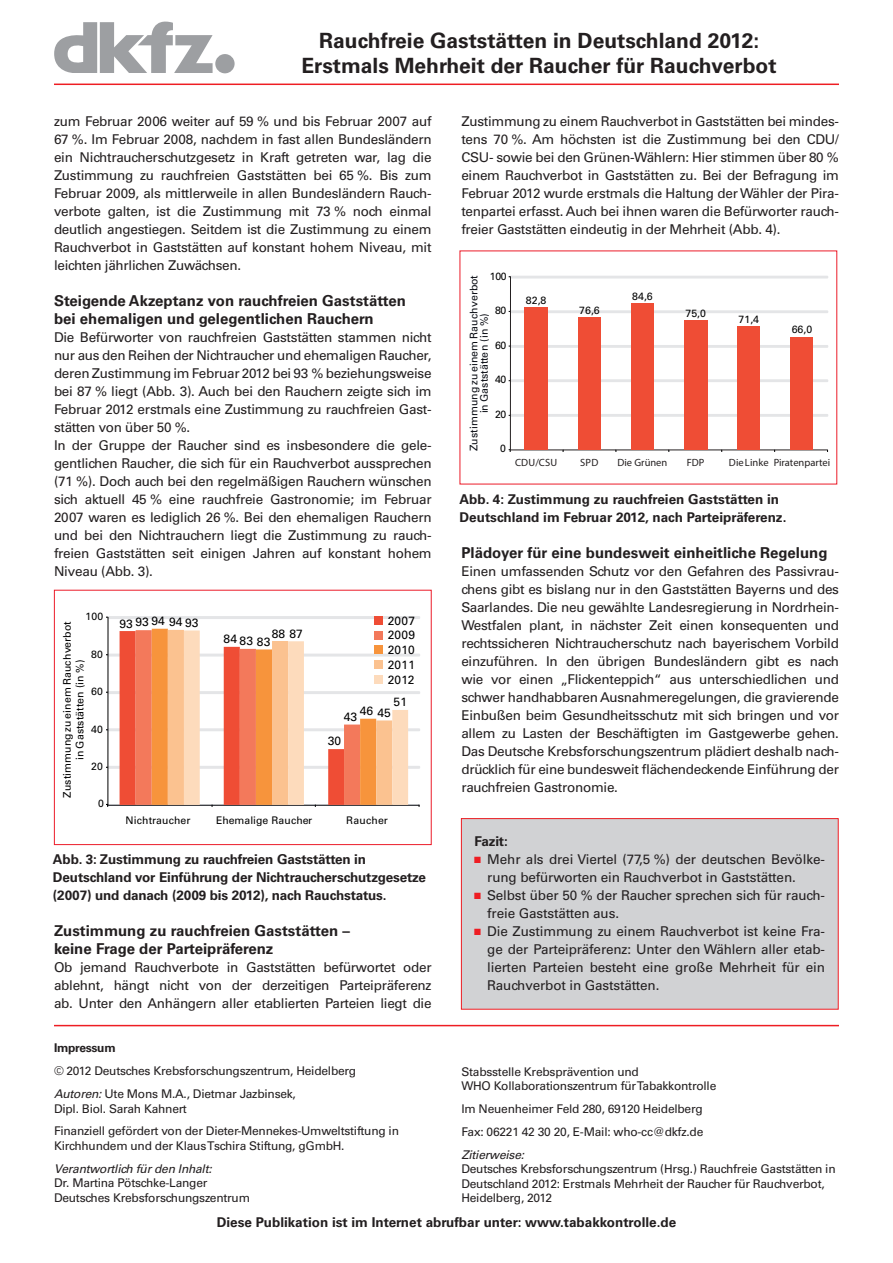
<style>
.page{position:relative;width:893px;height:1263px;background:#fff}
.page>*{position:absolute;margin:0;border:0;box-sizing:border-box;transform-origin:0 0}
.t1{font:700 21px/25.2px "Univers LTCE";color:#231f20;text-align:center}
.t2{font:700 15px/18px "Univers LTCE";color:#231f20}
.t3{font:13.5px/18px "Univers LTCE";letter-spacing:-.02em;color:#231f20;text-align:justify}
.t4{font:700 13.5px/18px "Univers LTCE";letter-spacing:-.01em;color:#231f20}
.t5{font:12px/14.4px "Univers LTCE";letter-spacing:-.02em;color:#231f20}
.t6{font:12px/14.9px "Univers LTCE";letter-spacing:.02em;color:#000001;text-align:justify}
.t7{font:italic 12px "Univers LTCE";letter-spacing:-.02em;color:#231f20}
.t8{font:700 12px "Univers LTCE";letter-spacing:-.02em;color:#231f20}
.t9{font:10.5px/12.6px "Univers LTCE";letter-spacing:.015em;color:#000001;text-align:center}
.t10{font:10.5px/10.5px "Univers LTCE";letter-spacing:.02em;color:#0a0d14;text-align:center}
.t11{font:10.5px "Myriad Pro";color:#231f20}
.t12{font:10.5px "Myriad Pro";letter-spacing:.02em;color:#231f20}
.s1{font-style:italic}
.s2{font-family:"Arial Narrow";color:#ee1d23}
</style>
<div class="page">
<hr style="left:54px;top:84px;width:785px;height:1px;background:#ee1d23">
<hr style="left:54px;top:1025px;width:785px;height:1px;background:#ee1d23">
<div style="left:215px;top:54px;width:20px;height:19px;background:#9d9fa2;border-radius:50%"></div>
<svg style="left:54px;top:21px;width:159px;height:52px"></svg>
<div style="left:461px;top:819px;width:377px;height:190px;background:#d1d2d4"></div>
<div style="left:461px;top:818px;width:378px;height:191px;border:1px solid #ee1d23"></div>
<div style="left:107px;top:616px;width:313px;height:3px;border:2px solid #e4e5e7"></div>
<hr style="left:108px;top:617px;width:1px;height:188px;background:#000001">
<svg style="left:106px;top:629px;width:314px;height:178px"></svg>
<div style="left:375px;top:617px;width:8px;height:8px;background:#ef4d35"></div>
<div style="left:54px;top:590px;width:378px;height:255px;border:1px solid #ec1c29"></div>
<div style="left:510px;top:276px;width:318px;height:2px;border:2px solid #e4e5e7"></div>
<div style="left:510px;top:310px;width:318px;height:3px;border:2px solid #e4e5e7"></div>
<div style="left:510px;top:345px;width:318px;height:3px;border:2px solid #e4e5e7"></div>
<div style="left:510px;top:379px;width:318px;height:3px;border:2px solid #e4e5e7"></div>
<div style="left:510px;top:414px;width:318px;height:3px;border:2px solid #e4e5e7"></div>
<hr style="left:510px;top:449px;width:317px;height:1px;background:#231f20">
<div style="left:524px;top:307px;width:24px;height:143px;background:#ef4d35"></div>
<div style="left:578px;top:317px;width:23px;height:133px;background:#ef4d35"></div>
<div style="left:631px;top:304px;width:23px;height:146px;background:#ef4d35"></div>
<div style="left:684px;top:320px;width:23px;height:130px;background:#ef4d35"></div>
<div style="left:737px;top:327px;width:23px;height:123px;background:#ef4d35"></div>
<div style="left:790px;top:338px;width:23px;height:112px;background:#ef4d35"></div>
<svg style="left:508px;top:276px;width:3px;height:176px"></svg>
<h1 class="t1" style="left:301px;top:29px;width:477px">Rauchfreie Gaststätten in Deutschland 2012:<br>Erstmals Mehrheit der Raucher für Rauchverbot</h1>
<p class="t3" style="left:54px;top:113px;width:379px">zum Februar 2006 weiter auf 59 % und bis Februar 2007 auf 67 %. Im Februar 2008, nachdem in fast allen Bundesländern ein Nichtraucherschutzgesetz in Kraft getreten war, lag die Zustimmung zu rauchfreien Gaststätten bei 65 %. Bis zum Februar 2009, als mittlerweile in allen Bundesländern Rauch&shy;verbote galten, ist die Zustimmung mit 73 % noch einmal deutlich angestiegen. Seitdem ist die Zustimmung zu einem Rauchverbot in Gaststätten auf konstant hohem Niveau, mit leichten jährlichen Zuwächsen.</p>
<p class="t2" style="left:54px;top:292px;width:353px">Steigende Akzeptanz von rauchfreien Gaststätten bei ehemaligen und gelegentlichen Rauchern</p>
<p class="t3" style="left:54px;top:329px;width:379px;text-align:left">Die Befürworter von rauchfreien Gaststätten stammen nicht nur aus den Reihen der Nichtraucher und ehemaligen Raucher, deren Zustimmung im Februar 2012 bei 93 % beziehungsweise bei 87 % liegt (Abb. 3). Auch bei den Rauchern zeigte sich im Februar 2012 erstmals eine Zustimmung zu rauchfreien Gast&shy;stätten von über 50 %.<br>In der Gruppe der Raucher sind es insbesondere die gele&shy;gentlichen Raucher, die sich für ein Rauchverbot aussprechen (71 %). Doch auch bei den regelmäßigen Rauchern wünschen sich aktuell 45 % eine rauchfreie Gastronomie; im Februar 2007 waren es lediglich 26 %. Bei den ehemaligen Rauchern und bei den Nichtrauchern liegt die Zustimmung zu rauch&shy;freien Gaststätten seit einigen Jahren auf konstant hohem Niveau (Abb. 3).</p>
<p class="t9" style="left:85px;top:610px;width:19px">100</p>
<p class="t6" style="left:388px;top:613px;width:29px">2007</p>
<p class="t6" style="left:119px;top:615px;width:81px">93 93 94 94 93</p>
<p class="t9" style="left:61px;top:798px;width:178px;rotate:-90deg">Zustimmung zu einem Rauchverbot in Gaststätten (in %)</p>
<p class="t6" style="left:388px;top:628px;width:29px">2009<br>2010<br>2011<br>2012</p>
<p class="t6" style="left:272px;top:626px;width:33px">88 87</p>
<p class="t6" style="left:224px;top:632px;width:15px">84</p>
<p class="t6" style="left:240px;top:634px;width:32px">83 83</p>
<p class="t9" style="left:91px;top:648px;width:13px">80</p>
<p class="t9" style="left:91px;top:685px;width:13px">60</p>
<p class="t6" style="left:394px;top:695px;width:15px">51</p>
<p class="t6" style="left:360px;top:704px;width:15px">46</p>
<p class="t6" style="left:377px;top:705px;width:15px">45</p>
<p class="t6" style="left:344px;top:710px;width:15px">43</p>
<p class="t9" style="left:91px;top:723px;width:13px">40</p>
<p class="t6" style="left:328px;top:734px;width:15px">30</p>
<p class="t9" style="left:91px;top:760px;width:13px">20</p>
<p class="t9" style="left:98px;top:798px;width:7px">0</p>
<p class="t9" style="left:126px;top:814px;width:66px">Nichtraucher</p>
<p class="t9" style="left:216px;top:814px;width:98px">Ehemalige Raucher</p>
<p class="t9" style="left:346px;top:814px;width:43px">Raucher</p>
<p class="t4" style="left:53px;top:851px;width:375px">Abb. 3: Zustimmung zu rauchfreien Gaststätten in<br>Deutschland vor Einführung der Nichtraucherschutzgesetze (2007) und danach (2009 bis 2012), nach Rauchstatus.</p>
<p class="t2" style="left:54px;top:922px;width:297px">Zustimmung zu rauchfreien Gaststätten – keine Frage der Parteipräferenz</p>
<p class="t3" style="left:54px;top:959px;width:379px">Ob jemand Rauchverbote in Gaststätten befürwortet oder ablehnt, hängt nicht von der derzeitigen Parteipräferenz ab. Unter den Anhängern aller etablierten Parteien liegt die</p>
<p class="t8" style="left:54px;top:1041px;width:63px">Impressum</p>
<p class="t5" style="left:54px;top:1060px;width:304px;line-height:23px">© 2012 Deutsches Krebsforschungszentrum, Heidelberg<br><span class="s1">Autoren:</span> Ute Mons M.A., Dietmar Jazbinsek,</p>
<p class="t5" style="left:54px;top:1097px;width:347px;line-height:23px">Dipl. Biol. Sarah Kahnert<br>Finanziell gefördert von der Dieter-Mennekes-Umweltstiftung in</p>
<p class="t5" style="left:54px;top:1139px;width:292px">Kirchhundem und der Klaus Tschira Stiftung, gGmbH.</p>
<p class="t7" style="left:54px;top:1161px;width:159px">Verantwortlich für den Inhalt:</p>
<p class="t5" style="left:54px;top:1176px;width:198px">Dr. Martina Pötschke-Langer<br>Deutsches Krebsforschungszentrum</p>
<p class="t3" style="left:461px;top:113px;width:379px">Zustimmung zu einem Rauchverbot in Gaststätten bei mindes&shy;tens 70 %. Am höchsten ist die Zustimmung bei den CDU/ CSU- sowie bei den Grünen-Wählern: Hier stimmen über 80 % einem Rauchverbot in Gaststätten zu. Bei der Befragung im Februar 2012 wurde erstmals die Haltung der Wähler der Pira&shy;tenpartei erfasst. Auch bei ihnen waren die Befürworter rauch&shy;freier Gaststätten eindeutig in der Mehrheit (Abb. 4).</p>
<p class="t9" style="left:490px;top:270px;width:18px">100</p>
<p class="t10" style="left:469px;top:451px;width:178px;rotate:-90deg">Zustimmung zu einem Rauchverbot in Gaststätten (in %)</p>
<p class="t9" style="left:495px;top:304px;width:13px">80</p>
<p class="t9" style="left:495px;top:339px;width:13px">60</p>
<p class="t9" style="left:495px;top:374px;width:13px">40</p>
<p class="t9" style="left:495px;top:408px;width:13px">20</p>
<p class="t9" style="left:500px;top:443px;width:7px">0</p>
<p class="t9" style="left:526px;top:294px;width:22px">82,8</p>
<p class="t9" style="left:579px;top:304px;width:22px">76,6</p>
<p class="t9" style="left:632px;top:291px;width:22px">84,6</p>
<p class="t9" style="left:685px;top:307px;width:22px">75,0</p>
<p class="t9" style="left:739px;top:313px;width:22px">71,4</p>
<p class="t9" style="left:792px;top:324px;width:22px">66,0</p>
<p class="t11" style="left:515px;top:456px;width:44px">CDU/CSU</p>
<p class="t11" style="left:580px;top:456px;width:20px">SPD</p>
<p class="t11" style="left:617px;top:456px;width:51px">Die Grünen</p>
<p class="t11" style="left:687px;top:456px;width:19px">FDP</p>
<p class="t12" style="left:729px;top:456px;width:41px">Die Linke</p>
<p class="t11" style="left:774px;top:456px;width:58px">Piratenpartei</p>
<p class="t4" style="left:460px;top:491px;width:328px">Abb. 4: Zustimmung zu rauchfreien Gaststätten in<br>Deutschland im Februar 2012, nach Parteipräferenz.</p>
<p class="t2" style="left:461px;top:544px;width:368px">Plädoyer für eine bundesweit einheitliche Regelung</p>
<p class="t3" style="left:461px;top:563px;width:379px">Einen umfassenden Schutz vor den Gefahren des Passivrau&shy;chens gibt es bislang nur in den Gaststätten Bayerns und des Saarlandes. Die neu gewählte Landesregierung in Nordrhein-Westfalen plant, in nächster Zeit einen konsequenten und rechtssicheren Nichtraucherschutz nach bayerischem Vorbild einzuführen. In den übrigen Bundesländern gibt es nach wie vor einen „Flickenteppich“ aus unterschiedlichen und schwer handhabbaren Ausnahmeregelungen, die gravierende Einbußen beim Gesundheitsschutz mit sich bringen und vor allem zu Lasten der Beschäftigten im Gastgewerbe gehen.<br>Das Deutsche Krebsforschungszentrum plädiert deshalb nach&shy;drücklich für eine bundesweit flächendeckende Einführung der rauchfreien Gastronomie.</p>
<p class="t4" style="left:474px;top:833px;width:35px">Fazit:</p>
<p class="t3" style="left:487px;top:851px;width:339px;text-indent:-13px"><span class="s2">■</span> Mehr als drei Viertel (77,5 %) der deutschen Bevölke&shy;rung befürworten ein Rauchverbot in Gaststätten.</p>
<p class="t3" style="left:487px;top:887px;width:339px;text-indent:-13px"><span class="s2">■</span> Selbst über 50 % der Raucher sprechen sich für rauch&shy;freie Gaststätten aus.</p>
<p class="t3" style="left:487px;top:923px;width:339px;text-indent:-13px"><span class="s2">■</span> Die Zustimmung zu einem Rauchverbot ist keine Fra&shy;ge der Parteipräferenz: Unter den Wählern aller etab&shy;lierten Parteien besteht eine große Mehrheit für ein Rauchverbot in Gaststätten.</p>
<p class="t5" style="left:461px;top:1064px;width:257px">Stabsstelle Krebsprävention und<br>WHO Kollaborationszentrum für Tabakkontrolle</p>
<p class="t5" style="left:461px;top:1098px;width:243px;line-height:23px">Im Neuenheimer Feld 280, 69120 Heidelberg<br>Fax: 06221 42 30 20, E-Mail: who-cc@dkfz.de</p>
<p class="t7" style="left:461px;top:1147px;width:64px">Zitierweise:</p>
<p class="t5" style="left:461px;top:1162px;width:376px">Deutsches Krebsforschungszentrum (Hrsg.) Rauchfreie Gaststätten in<br>Deutschland 2012: Erstmals Mehrheit der Raucher für Rauchverbot,<br>Heidelberg, 2012</p>
<p class="t4" style="left:217px;top:1213px;width:461px">Diese Publikation ist im Internet abrufbar unter: www.tabakkontrolle.de</p>
</div>
